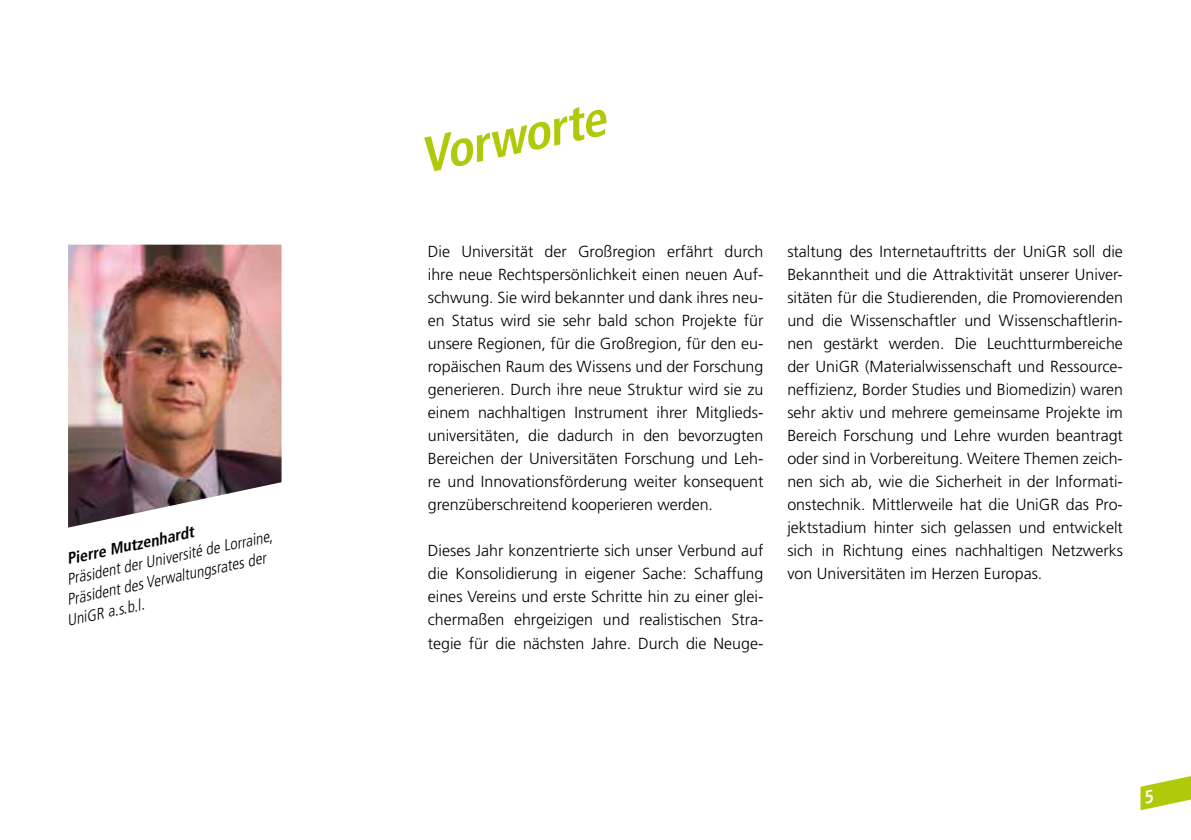
<style>
.page{position:relative;width:1191px;height:840px;background:#fff}
.page>*{position:absolute;margin:0;border:0;box-sizing:border-box;transform-origin:0 0}
.t1{font:italic 700 condensed 50px "Frutiger";color:#afca0b}
.t2{font:300 16px/23px "Frutiger";color:#000;text-align:justify}
.t3{font:italic 300 condensed 16px/20px "Frutiger";color:#000}
.t4{font:italic 700 condensed 16px "Frutiger";color:#000}
</style>
<div class="page">
<img style="left:68px;top:244px;width:213px;height:283px">
<svg style="left:1140px;top:776px;width:51px;height:33px"></svg>
<p class="t4" style="left:65px;top:549px;width:131px;rotate:-12deg">Pierre Mutzenhardt</p>
<p class="t3" style="left:57px;top:571px;width:220px;text-indent:9px;rotate:-12deg">Präsident der Université de Lorraine,<br>Präsident des Verwaltungsrates der<br>UniGR a.s.b.l.</p>
<h1 class="t1" style="left:414px;top:127px;width:190px;rotate:-12deg">Vorworte</h1>
<p class="t2" style="left:428px;top:240px;width:337px">Die Universität der Großregion erfährt durch ihre neue Rechtspersönlichkeit einen neuen Auf&shy;schwung. Sie wird bekannter und dank ihres neu&shy;en Status wird sie sehr bald schon Projekte für unsere Regionen, für die Großregion, für den eu&shy;ropäischen Raum des Wissens und der Forschung generieren. Durch ihre neue Struktur wird sie zu einem nachhaltigen Instrument ihrer Mitglieds&shy;universitäten, die dadurch in den bevorzugten Bereichen der Universitäten Forschung und Leh&shy;re und Innovationsförderung weiter konsequent grenzüberschreitend kooperieren werden.</p>
<p class="t2" style="left:428px;top:539px;width:337px">Dieses Jahr konzentrierte sich unser Verbund auf die Konsolidierung in eigener Sache: Schaffung eines Vereins und erste Schritte hin zu einer glei&shy;chermaßen ehrgeizigen und realistischen Stra&shy;tegie für die nächsten Jahre. Durch die Neuge-</p>
<p class="t2" style="left:787px;top:240px;width:337px">staltung des Internetauftritts der UniGR soll die Bekanntheit und die Attraktivität unserer Univer&shy;sitäten für die Studierenden, die Promovierenden und die Wissenschaftler und Wissenschaftlerin&shy;nen gestärkt werden. Die Leuchtturmbereiche der UniGR (Materialwissenschaft und Ressource&shy;neffizienz, Border Studies und Biomedizin) waren sehr aktiv und mehrere gemeinsame Projekte im Bereich Forschung und Lehre wurden beantragt oder sind in Vorbereitung. Weitere Themen zeich&shy;nen sich ab, wie die Sicherheit in der Informati&shy;onstechnik. Mittlerweile hat die UniGR das Pro&shy;jektstadium hinter sich gelassen und entwickelt sich in Richtung eines nachhaltigen Netzwerks von Universitäten im Herzen Europas.</p>
</div>
